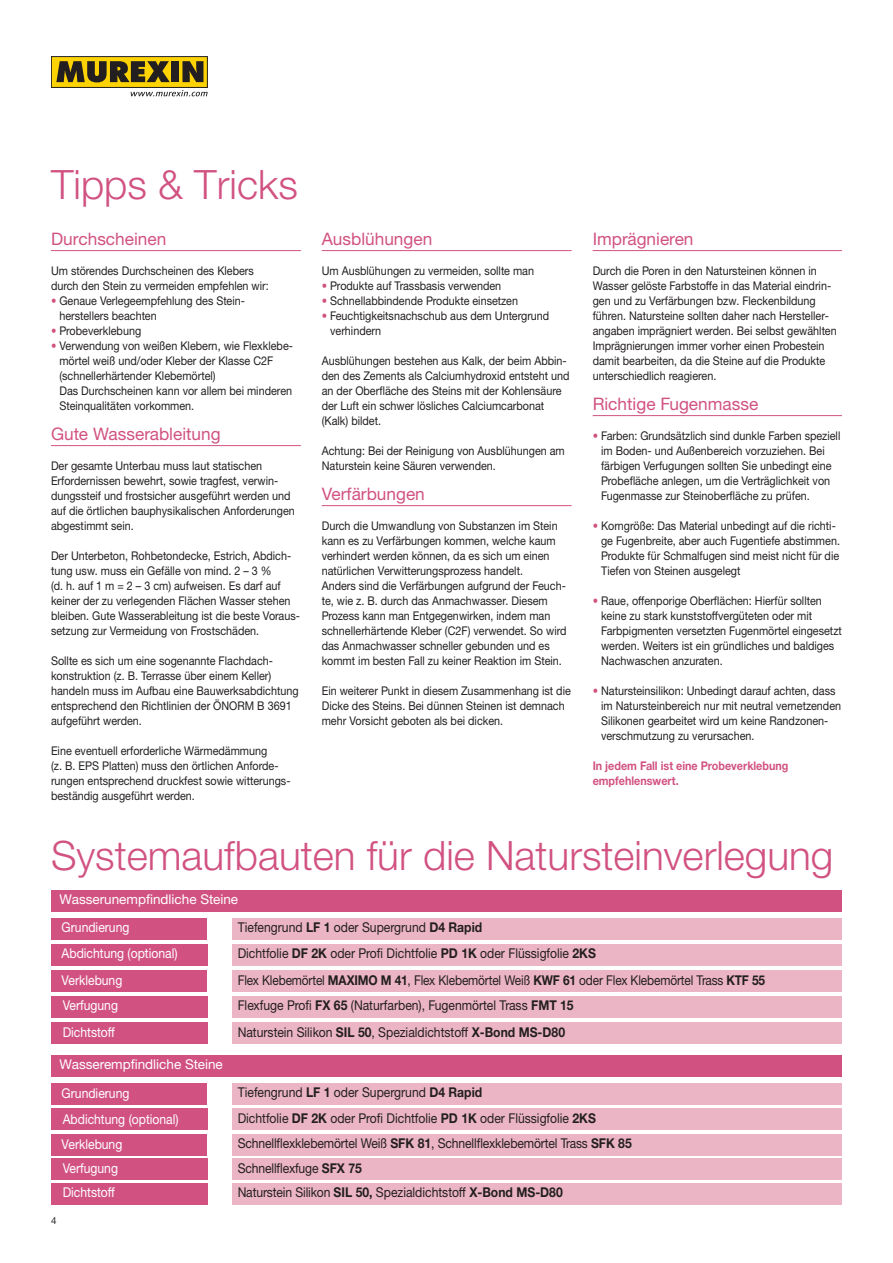
<style>
.page{position:relative;width:893px;height:1263px;background:#fff}
.page>*{position:absolute;margin:0;border:0;box-sizing:border-box;transform-origin:0 0}
.t1{font:300 40.5px "Helvetica Neue LTW1 G";color:#d15281}
.t2{font:17.25px "Helvetica Neue LTW1 G";color:#d15281}
.t3{font:13.5px "Helvetica Neue LTW1 G";color:#231f20;scale:.9 1}
.t4{font:13.5px/26px "Helvetica Neue LTW1 G";color:#231f20;scale:.88 1}
.t5{font:13.5px/26.4px "Helvetica Neue LTW1 G";color:#fff;scale:.9 1}
.t6{font:13.5px "Helvetica Neue LTW1 G";color:#fff}
.t7{font:12px/15px "Helvetica Neue LTW1 G";color:#231f20;scale:.9 1}
.t8{font:700 12px/15px "Helvetica Neue LTW1 G";color:#d15281;scale:.9 1}
.t9{font:9.75px "Helvetica Neue LTW1 G";color:#231f20}
.s1{color:#d15281}
.s2{font-weight:700}
</style>
<div class="page">
<hr style="left:322px;top:250px;width:250px;height:1px;background:#d15281">
<hr style="left:322px;top:505px;width:250px;height:1px;background:#d15281">
<hr style="left:51px;top:250px;width:250px;height:1px;background:#d15281">
<hr style="left:51px;top:445px;width:250px;height:1px;background:#d15281">
<hr style="left:593px;top:250px;width:249px;height:1px;background:#d15281">
<hr style="left:593px;top:415px;width:249px;height:1px;background:#d15281">
<div style="left:51px;top:57px;width:156px;height:30px;background:#fed304"></div>
<div style="left:51px;top:56px;width:157px;height:32px;border:1px solid #231f20"></div>
<svg style="left:56px;top:61px;width:114px;height:21px"></svg>
<div style="left:171px;top:61px;width:8px;height:21px;background:#231f20"></div>
<svg style="left:182px;top:61px;width:21px;height:21px"></svg>
<svg style="left:131px;top:90px;width:77px;height:6px"></svg>
<div style="left:51px;top:890px;width:791px;height:21px;background:#d15281"></div>
<div style="left:51px;top:1055px;width:791px;height:22px;background:#d15281"></div>
<div style="left:51px;top:918px;width:156px;height:22px;background:#d15281"></div>
<div style="left:232px;top:918px;width:610px;height:22px;background:#ecb5c5"></div>
<div style="left:51px;top:944px;width:157px;height:21px;background:#d15281"></div>
<div style="left:232px;top:944px;width:610px;height:21px;background:#ecb5c5"></div>
<div style="left:232px;top:971px;width:610px;height:21px;background:#ecb5c5"></div>
<div style="left:51px;top:971px;width:156px;height:21px;background:#d15281"></div>
<div style="left:232px;top:996px;width:610px;height:21px;background:#ecb5c5"></div>
<div style="left:232px;top:1023px;width:610px;height:21px;background:#ecb5c5"></div>
<div style="left:232px;top:1183px;width:610px;height:21px;background:#ecb5c5"></div>
<div style="left:51px;top:996px;width:157px;height:21px;background:#d15281"></div>
<div style="left:51px;top:1023px;width:157px;height:21px;background:#d15281"></div>
<div style="left:51px;top:1183px;width:157px;height:21px;background:#d15281"></div>
<div style="left:51px;top:1083px;width:156px;height:21px;background:#d15281"></div>
<div style="left:232px;top:1083px;width:610px;height:21px;background:#ecb5c5"></div>
<div style="left:51px;top:1109px;width:157px;height:21px;background:#d15281"></div>
<div style="left:232px;top:1109px;width:610px;height:21px;background:#ecb5c5"></div>
<div style="left:232px;top:1134px;width:610px;height:21px;background:#ecb5c5"></div>
<div style="left:51px;top:1134px;width:156px;height:21px;background:#d15281"></div>
<div style="left:232px;top:1158px;width:610px;height:22px;background:#ecb5c5"></div>
<div style="left:51px;top:1158px;width:157px;height:22px;background:#d15281"></div>
<h1 class="t1" style="left:51px;top:160px;width:248px">Tipps &amp; Tricks</h1>
<h2 class="t2" style="left:51px;top:228px;width:117px">Durchscheinen</h2>
<p class="t7" style="left:51px;top:263px;width:243px">Um störendes Durchscheinen des Klebers durch den Stein zu vermeiden empfehlen wir:</p>
<p class="t7" style="left:59px;top:293px;width:208px;text-indent:-8px"><span class="s1">•</span> Genaue Verlegeempfehlung des Stein&shy;herstellers beachten</p>
<p class="t7" style="left:51px;top:323px;width:102px"><span class="s1">•</span> Probeverklebung</p>
<p class="t7" style="left:59px;top:338px;width:261px;text-indent:-8px"><span class="s1">•</span> Verwendung von weißen Klebern, wie Flexklebe&shy;mörtel weiß und/oder Kleber der Klasse C2F (schnellerhärtender Klebemörtel)<br>Das Durchscheinen kann vor allem bei minderen Steinqualitäten vorkommen.</p>
<h2 class="t2" style="left:51px;top:423px;width:171px">Gute Wasserableitung</h2>
<p class="t7" style="left:51px;top:458px;width:273px">Der gesamte Unterbau muss laut statischen Erfordernissen bewehrt, sowie tragfest, verwin&shy;dungssteif und frostsicher ausgeführt werden und auf die örtlichen bauphysikalischen Anforderungen abgestimmt sein.</p>
<p class="t7" style="left:51px;top:548px;width:278px">Der Unterbeton, Rohbetondecke, Estrich, Abdich&shy;tung usw. muss ein Gefälle von mind. 2 – 3 %<br>(d. h. auf 1 m = 2 – 3 cm) aufweisen. Es darf auf keiner der zu verlegenden Flächen Wasser stehen bleiben. Gute Wasserableitung ist die beste Voraus&shy;setzung zur Vermeidung von Frostschäden.</p>
<p class="t7" style="left:51px;top:653px;width:277px">Sollte es sich um eine sogenannte Flachdach&shy;konstruktion (z. B. Terrasse über einem Keller) handeln muss im Aufbau eine Bauwerksabdichtung entsprechend den Richtlinien der ÖNORM B 3691 aufgeführt werden.</p>
<p class="t7" style="left:51px;top:743px;width:268px">Eine eventuell erforderliche Wärmedämmung<br>(z. B. EPS Platten) muss den örtlichen Anforde&shy;rungen entsprechend druckfest sowie witterungs&shy;beständig ausgeführt werden.</p>
<h2 class="t2" style="left:322px;top:228px;width:112px">Ausblühungen</h2>
<p class="t7" style="left:322px;top:263px;width:237px">Um Ausblühungen zu vermeiden, sollte man</p>
<p class="t7" style="left:322px;top:278px;width:201px"><span class="s1">•</span> Produkte auf Trassbasis verwenden</p>
<p class="t7" style="left:322px;top:293px;width:220px"><span class="s1">•</span> Schnellabbindende Produkte einsetzen</p>
<p class="t7" style="left:330px;top:308px;width:245px;text-indent:-8px"><span class="s1">•</span> Feuchtigkeitsnachschub aus dem Untergrund verhindern</p>
<p class="t7" style="left:322px;top:353px;width:277px">Ausblühungen bestehen aus Kalk, der beim Abbin&shy;den des Zements als Calciumhydroxid entsteht und an der Oberfläche des Steins mit der Kohlensäure der Luft ein schwer lösliches Calciumcarbonat (Kalk) bildet.</p>
<p class="t7" style="left:322px;top:443px;width:272px">Achtung: Bei der Reinigung von Ausblühungen am<br>Naturstein keine Säuren verwenden.</p>
<h2 class="t2" style="left:322px;top:483px;width:105px">Verfärbungen</h2>
<p class="t7" style="left:322px;top:518px;width:273px">Durch die Umwandlung von Substanzen im Stein kann es zu Verfärbungen kommen, welche kaum verhindert werden können, da es sich um einen natürlichen Verwitterungsprozess handelt.<br>Anders sind die Verfärbungen aufgrund der Feuch&shy;te, wie z. B. durch das Anmachwasser. Diesem Prozess kann man Entgegenwirken, indem man schnellerhärtende Kleber (C2F) verwendet. So wird das Anmachwasser schneller gebunden und es kommt im besten Fall zu keiner Reaktion im Stein.</p>
<p class="t7" style="left:322px;top:683px;width:278px">Ein weiterer Punkt in diesem Zusammenhang ist die<br>Dicke des Steins. Bei dünnen Steinen ist demnach mehr Vorsicht geboten als bei dicken.</p>
<h2 class="t2" style="left:593px;top:228px;width:102px">Imprägnieren</h2>
<p class="t7" style="left:593px;top:263px;width:273px">Durch die Poren in den Natursteinen können in Wasser gelöste Farbstoffe in das Material eindrin&shy;gen und zu Verfärbungen bzw. Fleckenbildung führen. Natursteine sollten daher nach Hersteller&shy;angaben imprägniert werden. Bei selbst gewählten Imprägnierungen immer vorher einen Probestein damit bearbeiten, da die Steine auf die Produkte unterschiedlich reagieren.</p>
<h2 class="t2" style="left:593px;top:393px;width:167px">Richtige Fugenmasse</h2>
<p class="t7" style="left:601px;top:428px;width:267px;text-indent:-8px"><span class="s1">•</span> Farben: Grundsätzlich sind dunkle Farben speziell im Boden- und Außenbereich vorzuziehen. Bei färbigen Verfugungen sollten Sie unbedingt eine Probefläche anlegen, um die Verträglichkeit von Fugenmasse zur Steinoberfläche zu prüfen.</p>
<p class="t7" style="left:601px;top:518px;width:267px;text-indent:-8px"><span class="s1">•</span> Korngröße: Das Material unbedingt auf die richti&shy;ge Fugenbreite, aber auch Fugentiefe abstimmen.<br>Produkte für Schmalfugen sind meist nicht für die Tiefen von Steinen ausgelegt</p>
<p class="t7" style="left:601px;top:593px;width:269px;text-indent:-8px"><span class="s1">•</span> Raue, offenporige Oberflächen: Hierfür sollten keine zu stark kunststoffvergüteten oder mit Farbpigmenten versetzten Fugenmörtel eingesetzt werden. Weiters ist ein gründliches und baldiges Nachwaschen anzuraten.</p>
<p class="t7" style="left:601px;top:683px;width:268px;text-indent:-8px"><span class="s1">•</span> Natursteinsilikon: Unbedingt darauf achten, dass im Natursteinbereich nur mit neutral vernetzenden Silikonen gearbeitet wird um keine Randzonen&shy;verschmutzung zu verursachen.</p>
<p class="t8" style="left:593px;top:758px;width:219px">In jedem Fall ist eine Probeverklebung empfehlenswert.</p>
<h1 class="t1" style="left:51px;top:831px;width:784px">Systemaufbauten für die Natursteinverlegung</h1>
<p class="t6" style="left:60px;top:891px;width:180px">Wasserunempfindliche Steine</p>
<p class="t5" style="left:62px;top:914px;width:77px">Grundierung</p>
<p class="t3" style="left:238px;top:919px;width:273px">Tiefengrund <span class="s2">LF 1</span> oder Supergrund <span class="s2">D4 Rapid</span></p>
<p class="t5" style="left:62px;top:940px;width:130px">Abdichtung (optional)</p>
<p class="t3" style="left:238px;top:945px;width:400px">Dichtfolie <span class="s2">DF 2K</span> oder Profi Dichtfolie <span class="s2">PD 1K</span> oder Flüssigfolie <span class="s2">2KS</span></p>
<p class="t5" style="left:62px;top:966px;width:69px">Verklebung</p>
<p class="t4" style="left:238px;top:967px;width:601px">Flex Klebemörtel <span class="s2">MAXIMO M 41</span>, Flex Klebemörtel Weiß <span class="s2">KWF 61</span> oder Flex Klebemörtel Trass <span class="s2">KTF 55<br></span>Flexfuge Profi <span class="s2">FX 65</span> (Naturfarben), Fugenmörtel Trass <span class="s2">FMT 15<br></span>Naturstein Silikon <span class="s2">SIL 50</span>, Spezialdichtstoff <span class="s2">X-Bond MS-D80</span></p>
<p class="t5" style="left:63px;top:992px;width:63px">Verfugung<br>Dichtstoff</p>
<p class="t6" style="left:60px;top:1055px;width:165px">Wasserempfindliche Steine</p>
<p class="t5" style="left:62px;top:1080px;width:77px">Grundierung</p>
<p class="t3" style="left:238px;top:1084px;width:273px">Tiefengrund <span class="s2">LF 1</span> oder Supergrund <span class="s2">D4 Rapid</span></p>
<p class="t5" style="left:63px;top:1105px;width:130px">Abdichtung (optional)</p>
<p class="t3" style="left:238px;top:1109px;width:400px">Dichtfolie <span class="s2">DF 2K</span> oder Profi Dichtfolie <span class="s2">PD 1K</span> oder Flüssigfolie <span class="s2">2KS</span></p>
<p class="t5" style="left:62px;top:1131px;width:69px">Verklebung</p>
<p class="t3" style="left:238px;top:1135px;width:439px">Schnellflexklebemörtel Weiß <span class="s2">SFK 81</span>, Schnellflexklebemörtel Trass <span class="s2">SFK 85</span></p>
<p class="t5" style="left:63px;top:1154px;width:63px">Verfugung</p>
<p class="t3" style="left:238px;top:1159px;width:140px">Schnellflexfuge <span class="s2">SFX 75</span></p>
<p class="t5" style="left:63px;top:1179px;width:59px">Dichtstoff</p>
<p class="t9" style="left:51px;top:1214px;width:7px">4</p>
<p class="t3" style="left:238px;top:1184px;width:363px">Naturstein Silikon <span class="s2">SIL 50,</span> Spezialdichtstoff <span class="s2">X-Bond MS-D80</span></p>
</div>
